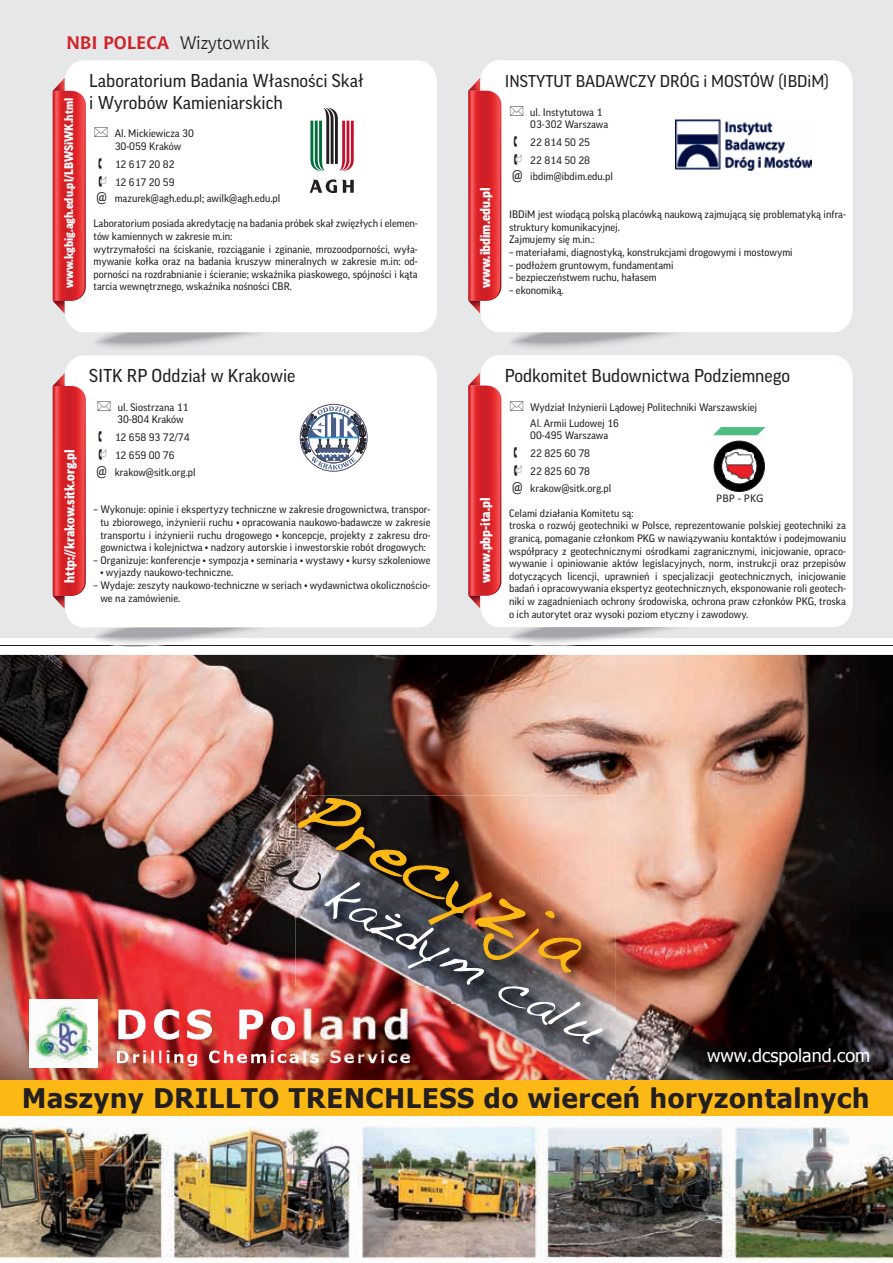
<style>
.page{position:relative;width:893px;height:1263px;background:#fff}
.page>*{position:absolute;margin:0;border:0;box-sizing:border-box;transform-origin:0 0}
.t1{font:71.25px "Handwriting Dakota";color:#fcb814;scale:1.08 1}
.t2{font:48px "Handwriting Dakota";color:#fff;scale:1.08 1}
.t3{font:700 27px "Tahoma";letter-spacing:.03em;color:#231f20}
.t4{font:18px/21.6px "Good Pro";color:#231f20}
.t5{font:18px "Chianti EU";color:#231f20}
.t6{font:18px "Tahoma";color:#fff}
.t7{font:16.5px "Good Pro";color:#231f20}
.t8{font:900 13.5px "Good Pro";color:#fff}
.t9{font:900 12px "Good Pro";color:#fff}
.t10{font:11.85px "Calibri";color:#231f20}
.t11{font:10.5px/12.6px "Good Pro";color:#231f20}
.s1{font-weight:700;color:#d1232a}
.s2{font-size:13.5px}
</style>
<div class="page">
<hr style="left:0;top:646px;width:893px;height:1px;background:#231f20">
<img style="left:0;top:1126px;width:893px;height:137px">
<img style="left:0;top:655px;width:893px;height:425px">
<div style="left:0;top:1080px;width:893px;height:36px;background:#fcb814"></div>
<img style="left:30px;top:1000px;width:57px;height:68px">
<img style="left:87px;top:987px;width:364px;height:89px">
<img style="left:295px;top:795px;width:321px;height:210px">
<img style="left:451px;top:1005px;width:165px;height:52px">
<img style="left:295px;top:987px;width:156px;height:70px">
<div style="left:0;top:0;width:893px;height:638px;background:#e6e7e9"></div>
<img style="left:93px;top:638px;width:134px;height:8px">
<img style="left:116px;top:646px;width:40px;height:1px">
<img style="left:93px;top:627px;width:224px;height:11px">
<div style="left:65px;top:355px;width:372px;height:272px;background:#fff"></div>
<div style="left:300px;top:404px;width:68px;height:68px;border:1px solid #4f4b69;border-radius:50%"></div>
<svg style="left:301px;top:406px;width:65px;height:64px;background:#a8afbd"></svg>
<div style="left:308px;top:412px;width:51px;height:51px;border:1px solid #4f4b69;border-radius:50%"></div>
<svg style="left:53px;top:373px;width:33px;height:236px;background:#df4347"></svg>
<div style="left:480px;top:60px;width:373px;height:272px;background:#fff"></div>
<svg style="left:468px;top:78px;width:33px;height:236px;background:#de4346"></svg>
<img style="left:676px;top:119px;width:135px;height:51px">
<div style="left:65px;top:60px;width:372px;height:272px;background:#fff"></div>
<svg style="left:53px;top:78px;width:33px;height:236px;background:#df4347"></svg>
<svg style="left:310px;top:179px;width:44px;height:14px"></svg>
<svg style="left:310px;top:108px;width:44px;height:63px;background:#a99e9b"></svg>
<img style="left:509px;top:638px;width:132px;height:8px">
<svg style="left:537px;top:646px;width:27px;height:1px"></svg>
<div style="left:480px;top:355px;width:373px;height:272px;background:#fff"></div>
<div style="left:714px;top:441px;width:50px;height:50px;background:#000;border-radius:50%"></div>
<div style="left:714px;top:441px;width:50px;height:50px;border:1px solid #231f20;border-radius:50%"></div>
<svg style="left:722px;top:449px;width:35px;height:35px"></svg>
<div style="left:722px;top:449px;width:35px;height:35px;border:1px solid #231f20;border-radius:50%"></div>
<svg style="left:714px;top:427px;width:51px;height:8px"></svg>
<img style="left:725px;top:453px;width:28px;height:27px">
<svg style="left:468px;top:373px;width:33px;height:235px;background:#de4246"></svg>
<svg style="left:98px;top:401px;width:13px;height:10px"></svg>
<svg style="left:99px;top:432px;width:3px;height:10px"></svg>
<svg style="left:99px;top:450px;width:7px;height:10px"></svg>
<svg style="left:510px;top:106px;width:13px;height:10px"></svg>
<svg style="left:514px;top:136px;width:3px;height:11px"></svg>
<svg style="left:514px;top:154px;width:8px;height:11px"></svg>
<svg style="left:95px;top:127px;width:13px;height:10px"></svg>
<svg style="left:99px;top:158px;width:3px;height:11px"></svg>
<svg style="left:99px;top:176px;width:7px;height:11px"></svg>
<svg style="left:510px;top:401px;width:13px;height:9px"></svg>
<svg style="left:514px;top:447px;width:3px;height:11px"></svg>
<svg style="left:514px;top:465px;width:8px;height:11px"></svg>
<img style="left:269px;top:798px;width:313px;height:175px">
<h3 class="t5" style="left:66px;top:32px;width:205px"><span class="s1">NBI POLECA</span> Wizytownik</h3>
<p class="t9" style="left:62px;top:288px;width:191px;rotate:-90deg">www.kgbig.agh.edu.pl/LBWSiWK.html</p>
<h3 class="t4" style="left:89px;top:70px;width:276px">Laboratorium Badania Własności Skał i Wyrobów Kamieniarskich</h3>
<p class="t11" style="left:115px;top:127px;width:81px">Al. Mickiewicza 30<br>30-059 Kraków</p>
<p class="t11" style="left:115px;top:155px;width:61px;line-height:18px">12 617 20 82<br>12 617 20 59</p>
<p class="t11" style="left:97px;top:192px;width:185px"><span class="s2">@</span> mazurek@agh.edu.pl; awilk@agh.edu.pl</p>
<p class="t11" style="left:94px;top:217px;width:326px">Laboratorium posiada akredytację na badania próbek skał zwięzłych i elemen&shy;tów kamiennych w zakresie m.in:<br>wytrzymałości na ściskanie, rozciąganie i zginanie, mrozoodporności, wyła&shy;mywanie kołka oraz na badania kruszyw mineralnych w zakresie m.in: od&shy;porności na rozdrabnianie i ścieranie; wskaźnika piaskowego, spójności i kąta</p>
<p class="t11" style="left:94px;top:280px;width:200px">tarcia wewnętrznego, wskaźnika nośności CBR.</p>
<p class="t8" style="left:62px;top:583px;width:135px;rotate:-90deg">http://krakow.sitk.org.pl</p>
<h3 class="t4" style="left:89px;top:365px;width:208px">SITK RP Oddział w Krakowie</h3>
<p class="t11" style="left:117px;top:401px;width:73px">ul. Siostrzana 11<br>30-804 Kraków</p>
<p class="t11" style="left:115px;top:429px;width:76px;line-height:18px">12 658 93 72/74<br>12 659 00 76</p>
<p class="t11" style="left:97px;top:466px;width:101px"><span class="s2">@</span> krakow@sitk.org.pl</p>
<p class="t11" style="left:100px;top:503px;width:332px;text-align:justify;text-indent:-7px">– Wykonuje: opinie i ekspertyzy techniczne w zakresie drogownictwa, transpor&shy;tu zbiorowego, inżynierii ruchu • opracowania naukowo-badawcze w zakresie transportu i inżynierii ruchu drogowego • koncepcje, projekty z zakresu dro&shy;gownictwa i kolejnictwa • nadzory autorskie i inwestorskie robót drogowych:</p>
<p class="t11" style="left:94px;top:554px;width:338px">– Organizuje: konferencje • sympozja • seminaria • wystawy • kursy szkoleniowe</p>
<p class="t11" style="left:100px;top:566px;width:134px">• wyjazdy naukowo-techniczne.</p>
<p class="t11" style="left:100px;top:579px;width:332px;text-indent:-7px">– Wydaje: zeszyty naukowo-techniczne w seriach • wydawnictwa okolicznościo&shy;we na zamówienie .</p>
<p class="t8" style="left:478px;top:288px;width:102px;rotate:-90deg">www.ibdim.edu.pl</p>
<h3 class="t7" style="left:505px;top:71px;width:325px">INSTYTUT BADAWCZY DRÓG i MOSTÓW (IBDiM)</h3>
<p class="t11" style="left:530px;top:106px;width:79px">ul. Instytutowa 1<br>03-302 Warszawa</p>
<p class="t11" style="left:530px;top:133px;width:61px;line-height:18px">22 814 50 25<br>22 814 50 28</p>
<p class="t11" style="left:512px;top:170px;width:102px"><span class="s2">@</span> ibdim@ibdim.edu.pl</p>
<p class="t11" style="left:509px;top:208px;width:338px">IBDiM jest wiodącą polską placówką naukową zajmującą się problematyką infra&shy;struktury komunikacyjnej.<br>Zajmujemy się m.in.:</p>
<p class="t11" style="left:509px;top:246px;width:285px">– materiałami, diagnostyką, konstrukcjami drogowymi i mostowymi</p>
<p class="t11" style="left:509px;top:259px;width:166px">– podłożem gruntowym, fundamentami</p>
<p class="t11" style="left:509px;top:271px;width:149px">– bezpieczeństwem ruchu, hałasem</p>
<p class="t11" style="left:509px;top:284px;width:56px">– ekonomiką.</p>
<p class="t8" style="left:478px;top:583px;width:86px;rotate:-90deg">www.pbp-ita.pl</p>
<h3 class="t4" style="left:505px;top:364px;width:287px">Podkomitet Budownictwa Podziemnego</h3>
<p class="t11" style="left:530px;top:399px;width:228px;line-height:16.2px">Wydział Inżynierii Lądowej Politechniki Warszawskiej<br>Al. Armii Ludowej 16</p>
<p class="t11" style="left:530px;top:427px;width:79px;line-height:18px">00-495 Warszawa<br>22 825 60 78<br>22 825 60 78</p>
<p class="t11" style="left:512px;top:481px;width:101px"><span class="s2">@</span> krakow@sitk.org.pl</p>
<p class="t11" style="left:509px;top:507px;width:338px">Celami działania Komitetu są:<br>troska o rozwój geotechniki w Polsce, reprezentowanie polskiej geotechniki za granicą, pomaganie członkom PKG w nawiązywaniu kontaktów i podejmowaniu współpracy z geotechnicznymi ośrodkami zagranicznymi, inicjowanie, opraco&shy;wywanie i opiniowanie aktów legislacyjnych, norm, instrukcji oraz przepisów dotyczących licencji, uprawnień i specjalizacji geotechnicznych, inicjowanie badań i opracowywania ekspertyz geotechnicznych, eksponowanie roli geotech&shy;niki w zagadnieniach ochrony środowiska, ochrona praw członków PKG, troska o ich autorytet oraz wysoki poziom etyczny i zawodowy.</p>
<p class="t10" style="left:716px;top:491px;width:49px">PBP - PKG</p>
<h1 class="t1" style="left:323px;top:764px;width:290px;rotate:28deg">Precyzja</h1>
<h2 class="t2" style="left:344px;top:865px;width:284px;rotate:28deg">każdym calu</h2>
<h3 class="t6" style="left:707px;top:1043px;width:165px">www.dcspoland.com</h3>
<h3 class="t3" style="left:22px;top:1079px;width:848px">Maszyny DRILLTO TRENCHLESS do wierceń horyzontalnych</h3>
</div>
